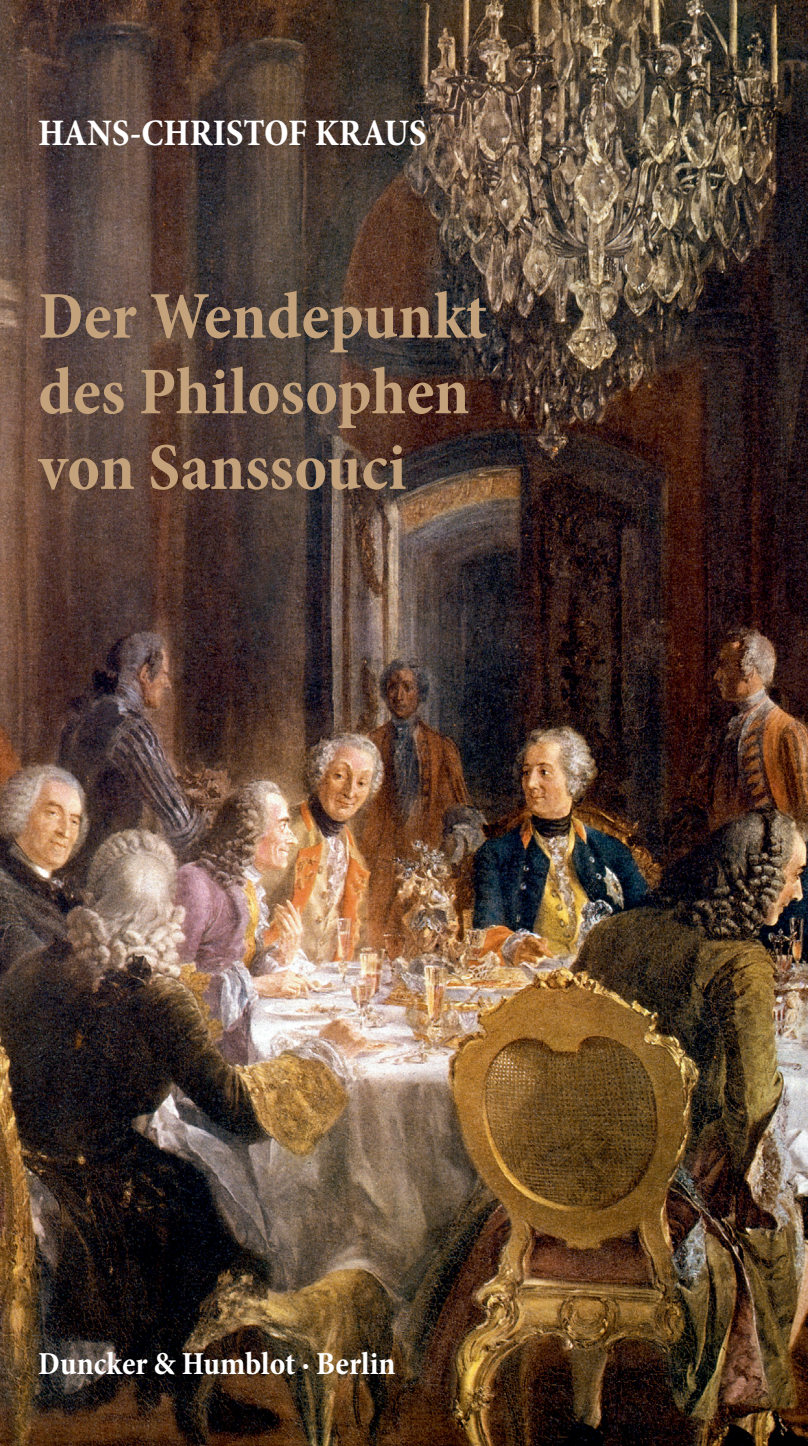
<style>
.page{position:relative;width:808px;height:1446px;background:#fff}
.page>*{position:absolute;margin:0;border:0;box-sizing:border-box;transform-origin:0 0}
.t1{font:700 condensed 67.5px/75.6px "Minion Pro";color:#c4a27b}
.t2{font:700 condensed 37.8px "Minion Pro";color:#fff}
.t3{font:700 condensed 32.4px "Minion Pro";color:#fff}
</style>
<div class="page">
<img style="left:0;top:0;width:808px;height:1446px">
<p class="t2" style="left:38px;top:107px;width:390px">HANS-CHRISTOF KRAUS</p>
<p class="t1" style="left:38px;top:278px;width:450px">Der Wendepunkt des Philosophen von Sanssouci</p>
<p class="t3" style="left:38px;top:1341px;width:359px">Duncker &amp; Humblot · Berlin</p>
</div>
